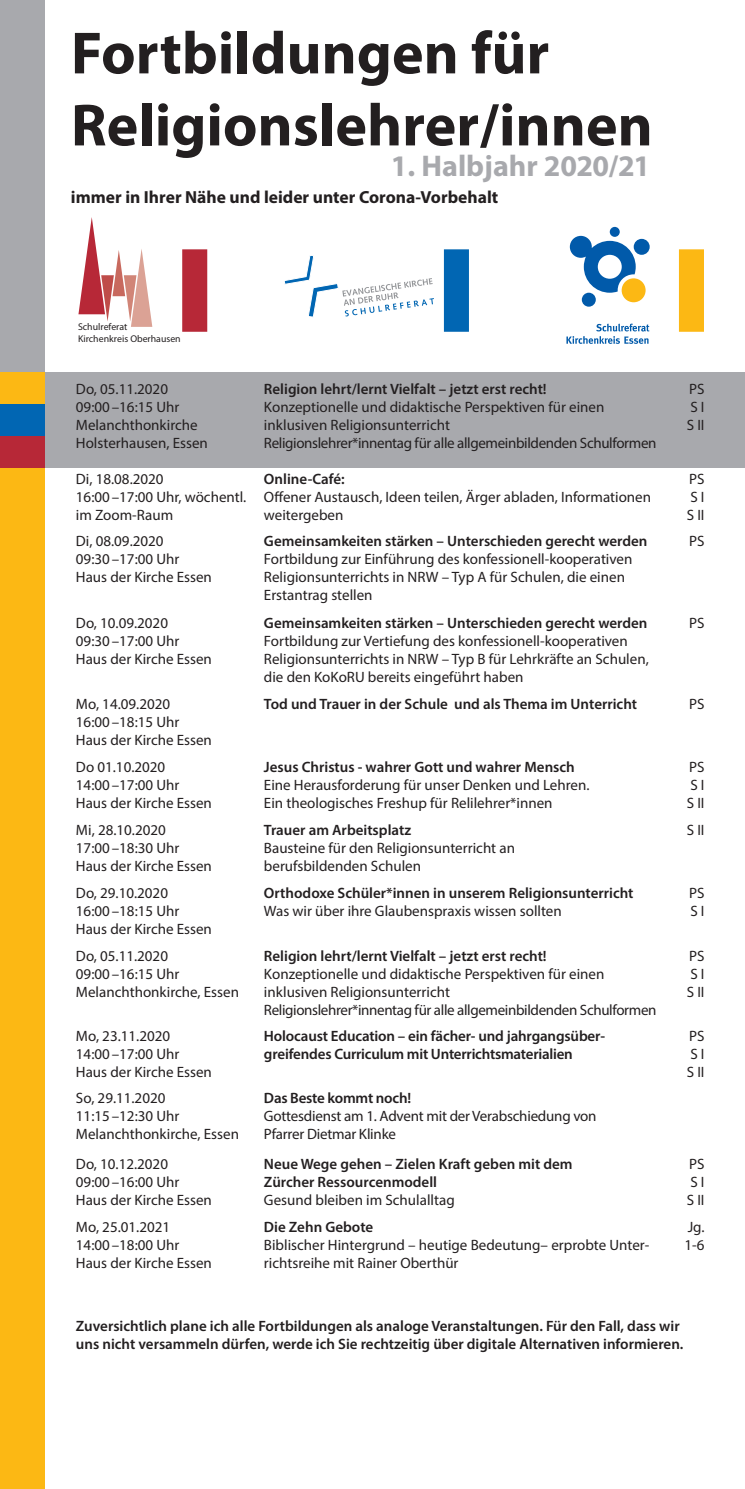
<style>
.page{position:relative;width:745px;height:1489px;background:#fff}
.page>*{position:absolute;margin:0;border:0;box-sizing:border-box;transform-origin:0 0}
.t1{font:700 60px/72px "Myriad Pro";color:#231f20}
.t2{font:700 30px "Myriad Pro";color:#a8a9ad}
.t3{font:700 17.5px "Myriad Pro";color:#231f20}
.t4{font:15px/18px "Myriad Pro";color:#231f20}
.t5{font:600 15px/18px "Myriad Pro";color:#231f20}
.t6{font:9.88px/11.8px "Myriad Pro";color:#231f20}
</style>
<div class="page">
<div style="left:44px;top:372px;width:700px;height:96px;background:#a8a9ad"></div>
<svg style="left:284px;top:255px;width:149px;height:62px"></svg>
<div style="left:443px;top:249px;width:25px;height:83px;background:#0166b3"></div>
<div style="left:678px;top:249px;width:25px;height:83px;background:#fcb814"></div>
<svg style="left:78px;top:217px;width:74px;height:110px"></svg>
<div style="left:182px;top:249px;width:25px;height:83px;background:#b72837"></div>
<div style="left:0;top:0;width:44px;height:372px;background:#a8a9ad"></div>
<div style="left:0;top:467px;width:44px;height:1021px;background:#fcb814"></div>
<div style="left:0;top:372px;width:44px;height:32px;background:#fcb814"></div>
<div style="left:0;top:404px;width:44px;height:32px;background:#0166b3"></div>
<div style="left:621px;top:278px;width:24px;height:24px;background:#fcb814;border-radius:50%"></div>
<div style="left:633px;top:239px;width:16px;height:16px;background:#015aaa;border-radius:50%"></div>
<div style="left:609px;top:227px;width:10px;height:10px;background:#015aaa;border-radius:50%"></div>
<div style="left:581px;top:293px;width:14px;height:14px;background:#015aaa;border-radius:50%"></div>
<svg style="left:569px;top:236px;width:66px;height:57px"></svg>
<svg style="left:566px;top:323px;width:83px;height:21px"></svg>
<div style="left:0;top:436px;width:44px;height:32px;background:#b72837"></div>
<h1 class="t1" style="left:71px;top:15px;width:583px">Fortbildungen für<br>Religionslehrer/innen</h1>
<h2 class="t2" style="left:390px;top:147px;width:260px">1. Halbjahr 2020/21</h2>
<p class="t3" style="left:71px;top:186px;width:428px">immer in Ihrer Nähe und leider unter Corona-Vorbehalt</p>
<p class="t6" style="left:78px;top:321px;width:104px">Schulreferat<br>Kirchenkreis Oberhausen</p>
<p class="t4" style="left:76px;top:379px;width:133px">Do, 05.11.2020<br>09:00–16:15 Uhr<br>Melanchthonkirche<br>Holsterhausen, Essen</p>
<p class="t5" style="left:264px;top:379px;width:284px">Religion lehrt/lernt Vielfalt – jetzt erst recht!</p>
<p class="t4" style="left:264px;top:397px;width:394px">Konzeptionelle und didaktische Perspektiven für einen inklusiven Religionsunterricht<br>Religionslehrer*innentag für alle allgemeinbildenden Schulformen</p>
<p class="t4" style="left:76px;top:469px;width:172px">Di, 18.08.2020<br>16:00–17:00 Uhr, wöchentl. im Zoom-Raum</p>
<p class="t5" style="left:264px;top:469px;width:82px">Online-Café:</p>
<p class="t4" style="left:264px;top:487px;width:388px">Offener Austausch, Ideen teilen, Ärger abladen, Informationen weitergeben</p>
<p class="t4" style="left:76px;top:532px;width:137px">Di, 08.09.2020<br>09:30–17:00 Uhr<br>Haus der Kirche Essen</p>
<p class="t5" style="left:264px;top:532px;width:384px">Gemeinsamkeiten stärken – Unterschieden gerecht werden</p>
<p class="t4" style="left:264px;top:550px;width:369px">Fortbildung zur Einführung des konfessionell-kooperativen<br>Religionsunterrichts in NRW – Typ A für Schulen, die einen<br>Erstantrag stellen</p>
<p class="t4" style="left:76px;top:613px;width:137px">Do, 10.09.2020<br>09:30–17:00 Uhr<br>Haus der Kirche Essen</p>
<p class="t5" style="left:264px;top:613px;width:384px">Gemeinsamkeiten stärken – Unterschieden gerecht werden</p>
<p class="t4" style="left:264px;top:631px;width:386px">Fortbildung zur Vertiefung des konfessionell-kooperativen<br>Religionsunterrichts in NRW – Typ B für Lehrkräfte an Schulen, die den KoKoRU bereits eingeführt haben</p>
<p class="t4" style="left:686px;top:379px;width:19px;text-align:justify">PS S I S II</p>
<p class="t4" style="left:686px;top:469px;width:19px;text-align:justify">PS S I S II</p>
<p class="t4" style="left:688px;top:532px;width:17px">PS</p>
<p class="t4" style="left:688px;top:613px;width:17px">PS</p>
<p class="t4" style="left:76px;top:695px;width:137px">Mo, 14.09.2020<br>16:00–18:15 Uhr<br>Haus der Kirche Essen</p>
<p class="t5" style="left:264px;top:695px;width:374px">Tod und Trauer in der Schule und als Thema im Unterricht</p>
<p class="t4" style="left:688px;top:695px;width:17px">PS</p>
<p class="t4" style="left:76px;top:758px;width:137px">Do 01.10.2020<br>14:00–17:00 Uhr<br>Haus der Kirche Essen</p>
<p class="t5" style="left:264px;top:757px;width:312px">Jesus Christus - wahrer Gott und wahrer Mensch</p>
<p class="t4" style="left:686px;top:758px;width:19px;text-align:justify">PS S I S II</p>
<p class="t4" style="left:264px;top:776px;width:327px">Eine Herausforderung für unser Denken und Lehren.<br>Ein theologisches Freshup für Relilehrer*innen</p>
<p class="t4" style="left:76px;top:820px;width:137px">Mi, 28.10.2020<br>17:00–18:30 Uhr<br>Haus der Kirche Essen</p>
<p class="t5" style="left:264px;top:820px;width:148px">Trauer am Arbeitsplatz</p>
<p class="t4" style="left:264px;top:838px;width:252px">Bausteine für den Religionsunterricht an berufsbildenden Schulen</p>
<p class="t4" style="left:76px;top:883px;width:137px">Do, 29.10.2020<br>16:00–18:15 Uhr<br>Haus der Kirche Essen</p>
<p class="t5" style="left:264px;top:883px;width:371px">Orthodoxe Schüler*innen in unserem Religionsunterricht</p>
<p class="t4" style="left:264px;top:901px;width:299px">Was wir über ihre Glaubenspraxis wissen sollten</p>
<p class="t4" style="left:76px;top:947px;width:164px">Do, 05.11.2020<br>09:00–16:15 Uhr<br>Melanchthonkirche, Essen</p>
<p class="t5" style="left:264px;top:946px;width:284px">Religion lehrt/lernt Vielfalt – jetzt erst recht!</p>
<p class="t4" style="left:264px;top:965px;width:394px">Konzeptionelle und didaktische Perspektiven für einen inklusiven Religionsunterricht<br>Religionslehrer*innentag für alle allgemeinbildenden Schulformen</p>
<p class="t4" style="left:686px;top:820px;width:19px">S II</p>
<p class="t4" style="left:688px;top:883px;width:17px">PS<br>S I</p>
<p class="t4" style="left:686px;top:947px;width:19px;text-align:justify">PS S I S II</p>
<p class="t4" style="left:76px;top:1026px;width:137px">Mo, 23.11.2020<br>14:00–17:00 Uhr<br>Haus der Kirche Essen</p>
<p class="t5" style="left:264px;top:1026px;width:342px">Holocaust Education – ein fächer- und jahrgangsüber&shy;greifendes Curriculum mit Unterrichtsmaterialien</p>
<p class="t4" style="left:686px;top:1026px;width:19px;text-align:justify">PS S I S II</p>
<p class="t4" style="left:76px;top:1088px;width:164px">So, 29.11.2020<br>11:15–12:30 Uhr<br>Melanchthonkirche, Essen</p>
<p class="t5" style="left:264px;top:1088px;width:149px">Das Beste kommt noch!</p>
<p class="t4" style="left:264px;top:1106px;width:334px">Gottesdienst am 1. Advent mit der Verabschiedung von<br>Pfarrer Dietmar Klinke</p>
<p class="t4" style="left:76px;top:1154px;width:137px">Do, 10.12.2020<br>09:00–16:00 Uhr<br>Haus der Kirche Essen</p>
<p class="t5" style="left:264px;top:1154px;width:310px">Neue Wege gehen – Zielen Kraft geben mit dem<br>Zürcher Ressourcenmodell</p>
<p class="t4" style="left:264px;top:1190px;width:192px">Gesund bleiben im Schulalltag</p>
<p class="t4" style="left:76px;top:1217px;width:137px">Mo, 25.01.2021<br>14:00–18:00 Uhr<br>Haus der Kirche Essen</p>
<p class="t5" style="left:264px;top:1217px;width:111px">Die Zehn Gebote</p>
<p class="t4" style="left:264px;top:1235px;width:386px">Biblischer Hintergrund – heutige Bedeutung– erprobte Unter&shy;richtsreihe mit Rainer Oberthür</p>
<p class="t4" style="left:686px;top:1154px;width:19px;text-align:justify">PS S I S II</p>
<p class="t4" style="left:684px;top:1217px;width:21px">Jg.<br>1-6</p>
<p class="t5" style="left:76px;top:1316px;width:608px">Zuversichtlich plane ich alle Fortbildungen als analoge Veranstaltungen. Für den Fall, dass wir uns nicht versammeln dürfen, werde ich Sie rechtzeitig über digitale Alternativen informieren.</p>
</div>
